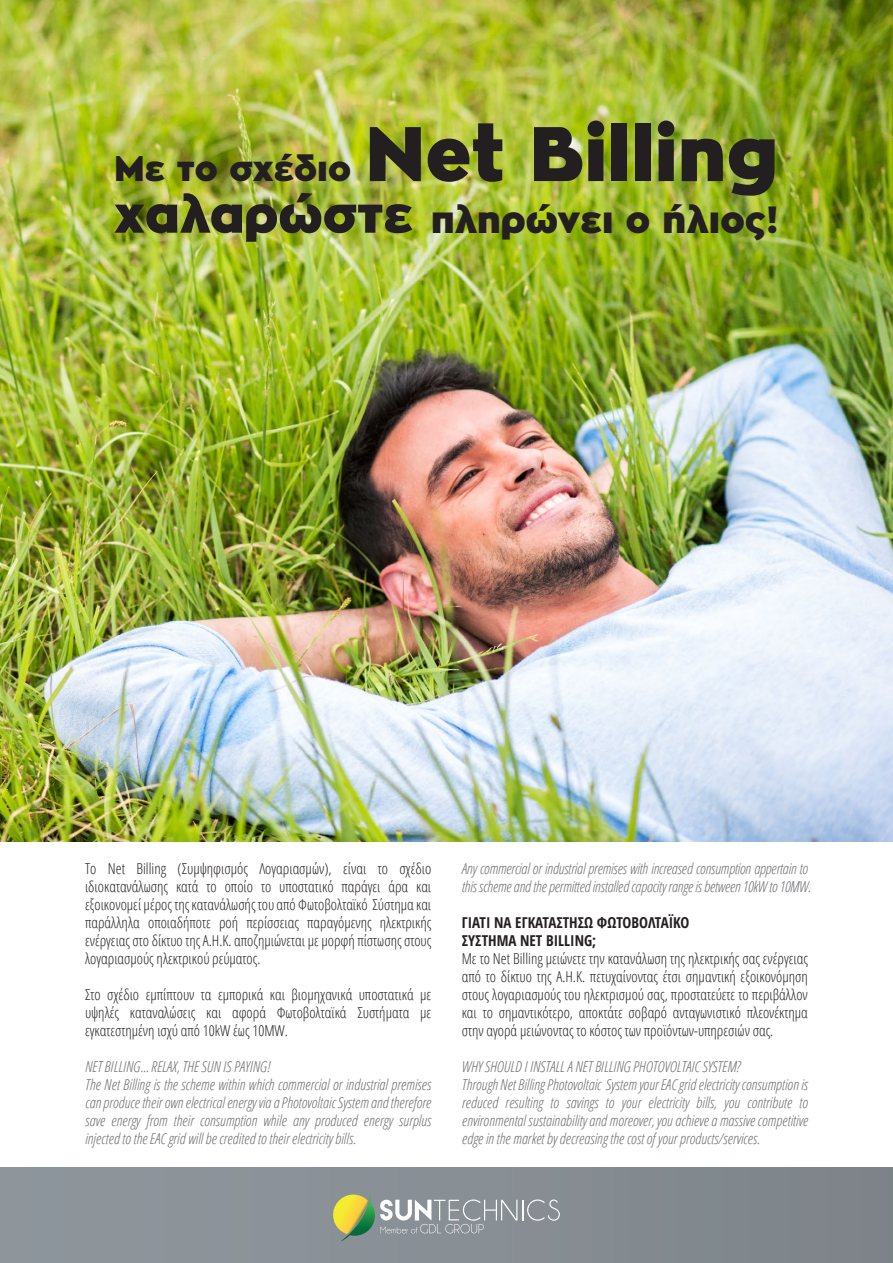
<style>
.page{position:relative;width:893px;height:1263px;background:#fff}
.page>*{position:absolute;margin:0;border:0;box-sizing:border-box;transform-origin:0 0}
.t1{font:900 37.65px "Zona Pro";color:#231f20}
.t2{font:900 35.4px "Zona Pro";color:#231f20}
.t3{font:300 15px/18px "Open Sans Condensed";color:#231f20;text-align:justify}
.t4{font:italic 300 15px/18px "Open Sans Condensed";color:#6c6d70}
.t5{font:700 15px/18px "Open Sans Condensed";color:#231f20}
.s1{font-size:76.5px}
.s2{font-size:51.6px}
</style>
<div class="page">
<img style="left:0;top:0;width:893px;height:842px">
<div style="left:0;top:1167px;width:893px;height:96px;background:#888f95"></div>
<svg style="left:333px;top:1194px;width:227px;height:47px"></svg>
<h2 class="t2" style="left:114px;top:145px;width:666px">Με το σχέδιο <span class="s1">Net Billing</span></h2>
<h1 class="t1" style="left:114px;top:194px;width:666px"><span class="s2">χαλαρώστε</span> πληρώνει ο ήλιος!</h1>
<p class="t3" style="left:85px;top:859px;width:348px">Το Net Billing (Συμψηφισμός Λογαριασμών), είναι το σχέδιο ιδιοκατανάλωσης κατά το οποίο το υποστατικό παράγει άρα και εξοικονομεί μέρος της κατανάλωσής του από Φωτοβολταϊκό Σύστημα και παράλληλα οποιαδήποτε ροή περίσσειας παραγόμενης ηλεκτρικής ενέργειας στο δίκτυο της Α.Η.Κ. αποζημιώνεται με μορφή πίστωσης στους λογαριασμούς ηλεκτρικού ρεύματος.</p>
<p class="t3" style="left:85px;top:985px;width:348px">Στο σχέδιο εμπίπτουν τα εμπορικά και βιομηχανικά υποστατικά με υψηλές καταναλώσεις και αφορά Φωτοβολταϊκά Συστήματα με εγκατεστημένη ισχύ από 10kW έως 10ΜW.</p>
<p class="t4" style="left:85px;top:1057px;width:348px">NET BILLING… RELAX, THE SUN IS PAYING!<br>The Net Billing is the scheme within which commercial or industrial premises can produce their own electrical energy via a Photovoltaic System and therefore save energy from their consumption while any produced energy surplus injected to the EAC grid will be credited to their electricity bills.</p>
<p class="t4" style="left:462px;top:859px;width:351px">Any commercial or industrial premises with increased consumption appertain to this scheme and the permitted installed capacity range is between 10kW to 10MW.</p>
<p class="t5" style="left:462px;top:913px;width:229px">ΓΙΑΤΙ ΝΑ ΕΓΚΑΤΑΣΤΗΣΩ ΦΩΤΟΒΟΛΤΑΪΚΟ<br>ΣΥΣΤΗΜΑ NET BILLING;</p>
<p class="t3" style="left:462px;top:949px;width:348px">Με το Net Billing μειώνετε την κατανάλωση της ηλεκτρικής σας ενέργειας από το δίκτυο της Α.Η.Κ. πετυχαίνοντας έτσι σημαντική εξοικονόμηση στους λογαριασμούς του ηλεκτρισμού σας, προστατεύετε το περιβάλλον και το σημαντικότερο, αποκτάτε σοβαρό ανταγωνιστικό πλεονέκτημα στην αγορά μειώνοντας το κόστος των προϊόντων-υπηρεσιών σας.</p>
<p class="t4" style="left:462px;top:1057px;width:348px">WHY SHOULD I INSTALL A NET BILLING PHOTOVOLTAIC SYSTEM?<br>Through Net Billing Photovoltaic System your EAC grid electricity consumption is reduced resulting to savings to your electricity bills, you contribute to environmental sustainability and moreover, you achieve a massive competitive edge in the market by decreasing the cost of your products/services.</p>
</div>
